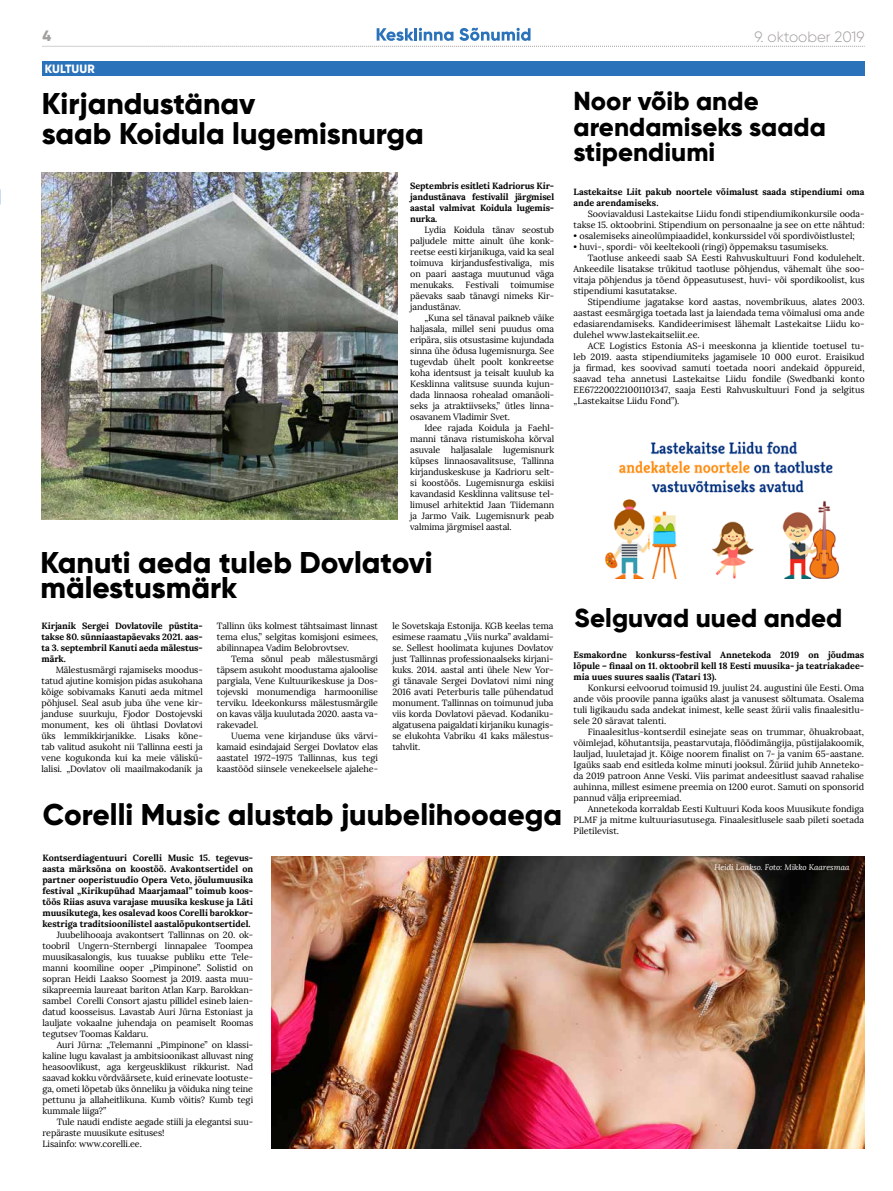
<style>
.page{position:relative;width:893px;height:1191px;background:#fff}
.page>*{position:absolute;margin:0;border:0;box-sizing:border-box;transform-origin:0 0}
.t1{font:800 30px/25px "Gilroy";color:#000}
.t2{font:800 26px/25px "Gilroy";color:#000}
.t3{font:300 15px "Gilroy";color:#a19f9d}
.t4{font:800 15px "Gilroy";color:#a19f9d}
.t5{font:800 12px "Gilroy";letter-spacing:.005em;color:#fff}
.t6{font:9px/11px "Lora";color:#000;text-align:justify}
.t7{font:700 9px/11px "Lora";color:#000;text-align:justify}
.t8{font:italic 8px "Lora";color:#fff}
</style>
<div class="page">
<img style="left:605px;top:441px;width:235px;height:137px">
<div style="left:43px;top:61px;width:822px;height:14px;background:#2a72b9"></div>
<svg style="left:43px;top:27px;width:822px;height:20px"></svg>
<img style="left:271px;top:856px;width:594px;height:292px">
<img style="left:42px;top:172px;width:356px;height:348px">
<h3 class="t4" style="left:43px;top:27px;width:10px">4</h3>
<h3 class="t5" style="left:45px;top:61px;width:51px">KULTUUR</h3>
<h1 class="t1" style="left:42px;top:88px;width:384px;line-height:30px">Kirjandustänav<br>saab Koidula lugemisnurga</h1>
<p class="t7" style="left:410px;top:180px;width:145px">Septembris esitleti Kadriorus Kir&shy;jandustänava festivalil järgmisel aastal valmivat Koidula lugemis&shy;nurka.</p>
<p class="t6" style="left:410px;top:224px;width:145px;text-indent:14px">Lydia Koidula tänav seostub paljudele mitte ainult ühe konk&shy;reetse eesti kirjanikuga, vaid ka seal toimuva kirjandusfestivaliga, mis on paari aastaga muutunud väga menukaks.</p>
<p class="t6" style="left:466px;top:279px;width:35px">Festivali</p>
<p class="t6" style="left:410px;top:279px;width:145px;text-indent:100px">toimumise päevaks saab tänavgi nimeks Kir&shy;jandustänav.</p>
<p class="t6" style="left:410px;top:312px;width:145px;text-indent:14px">„Kuna sel tänaval paikneb väike haljasala, millel seni puudus oma eripära, siis otsustasime kujundada sinna ühe õdusa lugemisnurga. See tugevdab ühelt poolt konkreetse koha identsust ja teisalt kuulub ka Kesklinna valitsuse suunda kujun&shy;dada linnaosa rohealad omanäoli&shy;seks ja atraktiivseks,” ütles linna&shy;osavanem Vladimir Svet.</p>
<p class="t6" style="left:410px;top:422px;width:145px;text-indent:14px">Idee rajada Koidula ja Faehl&shy;manni tänava ristumiskoha kõrval asuvale haljasalale lugemisnurk küpses linnaosavalitsuse, Tallinna kirjanduskeskuse ja Kadrioru selt&shy;si koostöös. Lugemisnurga eskiisi kavandasid Kesklinna valitsuse tel&shy;limusel arhitektid Jaan Tiidemann ja Jarmo Vaik. Lugemisnurk peab valmima järgmisel aastal.</p>
<h1 class="t1" style="left:40px;top:550px;width:394px">Kanuti aeda tuleb Dovlatovi mälestusmärk</h1>
<p class="t7" style="left:42px;top:620px;width:163px">Kirjanik Sergei Dovlatovile püstita&shy;takse 80. sünniaastapäevaks 2021. aas&shy;ta 3. septembril Kanuti aeda mälestus&shy;märk.</p>
<p class="t6" style="left:42px;top:664px;width:163px;text-indent:14px">Mälestusmärgi rajamiseks moodus&shy;tatud ajutine komisjon pidas asukohana kõige sobivamaks Kanuti aeda mitmel põhjusel. Seal asub juba ühe vene kir&shy;janduse suurkuju, Fjodor Dostojevski monument, kes oli ühtlasi Dovlatovi üks lemmikkirjanikke. Lisaks kõne&shy;tab valitud asukoht nii Tallinna eesti ja vene kogukonda kui ka meie väliskü&shy;lalisi. „Dovlatov oli maailmakodanik ja</p>
<p class="t6" style="left:392px;top:620px;width:163px">le Sovetskaja Estonija. KGB keelas tema esimese raamatu „Viis nurka” avaldami&shy;se. Sellest hoolimata kujunes Dovlatov just Tallinnas professionaalseks kirjani&shy;kuks. 2014. aastal anti ühele New Yor&shy;gi tänavale Sergei Dovlatovi nimi ning 2016 avati Peterburis talle pühendatud monument. Tallinnas on toimunud juba viis korda Dovlatovi päevad. Kodaniku&shy;algatusena paigaldati kirjaniku kunagis&shy;se elukohta Vabriku 41 kaks mälestus&shy;tahvlit.</p>
<p class="t6" style="left:217px;top:620px;width:163px">Tallinn üks kolmest tähtsaimast linnast tema elus,” selgitas komisjoni esimees, abilinnapea Vadim Belobrovtsev.</p>
<p class="t6" style="left:217px;top:653px;width:163px;text-indent:14px">Tema sõnul peab mälestusmärgi täpsem asukoht moodustama ajaloolise pargiala, Vene Kultuurikeskuse ja Dos&shy;tojevski monumendiga harmoonilise terviku. Ideekonkurss mälestusmärgile on kavas välja kuulutada 2020. aasta va&shy;rakevadel.</p>
<p class="t6" style="left:217px;top:730px;width:163px;text-indent:14px">Uuema vene kirjanduse üks värvi&shy;kamaid esindajaid Sergei Dovlatov elas aastatel 1972–1975 Tallinnas, kus tegi kaastööd siinsele venekeelsele ajalehe-</p>
<h1 class="t1" style="left:43px;top:801px;width:521px">Corelli Music alustab juubelihooaega</h1>
<p class="t7" style="left:43px;top:852px;width:212px">Kontserdiagentuuri Corelli Music 15. tegevus&shy;aasta märksõna on koostöö. Avakontsertidel on partner ooperistuudio Opera Veto, jõulumuusika festival „Kirikupühad Maarjamaal” toimub koos&shy;töös Riias asuva varajase muusika keskuse ja Läti muusikutega, kes osalevad koos Corelli barokkor&shy;kestriga traditsioonilistel aastalõpukontsertidel.</p>
<p class="t6" style="left:43px;top:929px;width:212px;text-indent:14px">Juubelihooaja avakontsert Tallinnas on 20. ok&shy;toobril Ungern-Sternbergi linnapalee Toompea muusikasalongis, kus tuuakse publiku ette Tele&shy;manni koomiline ooper „Pimpinone”. Solistid on sopran Heidi Laakso Soomest ja 2019. aasta muu&shy;sikapreemia laureaat bariton Atlan Karp. Barokkan&shy;sambel Corelli Consort ajastu pillidel esineb laien&shy;datud koosseisus. Lavastab Auri Jürna Estoniast ja lauljate vokaalne juhendaja on peamiselt Roomas tegutsev Toomas Kaldaru.</p>
<p class="t6" style="left:43px;top:1039px;width:212px;text-indent:14px">Auri Jürna: „Telemanni „Pimpinone” on klassi&shy;kaline lugu kavalast ja ambitsioonikast alluvast ning heasoovlikust, aga kergeusklikust rikkurist. Nad saavad kokku võrdväärsete, kuid erinevate lootuste&shy;ga, ometi lõpetab üks õnneliku ja võiduka ning teine pettunu ja allaheitlikuna. Kumb võitis? Kumb tegi kummale liiga?”</p>
<p class="t6" style="left:43px;top:1116px;width:212px;text-align:left;text-indent:14px">Tule naudi endiste aegade stiili ja elegantsi suu&shy;repäraste muusikute esituses!<br>Lisainfo: www.corelli.ee.</p>
<h3 class="t3" style="left:754px;top:27px;width:112px">9. oktoober 2019</h3>
<h2 class="t2" style="left:574px;top:89px;width:254px">Noor võib ande arendamiseks saada stipendiumi</h2>
<p class="t7" style="left:574px;top:186px;width:293px">Lastekaitse Liit pakub noortele võimalust saada stipendiumi oma ande arendamiseks.</p>
<p class="t6" style="left:574px;top:208px;width:293px;text-align:right">Sooviavaldusi Lastekaitse Liidu fondi stipendiumikonkursile ooda&shy;takse 15. oktoobrini. Stipendium on personaalne ja see on ette nähtud:</p>
<p class="t6" style="left:574px;top:230px;width:283px">• osalemiseks aineolümpiaadidel, konkurssidel või spordivõistlustel;</p>
<p class="t6" style="left:574px;top:241px;width:256px">• huvi-, spordi- või keeltekooli (ringi) õppemaksu tasumiseks.</p>
<p class="t6" style="left:588px;top:252px;width:278px">Taotluse ankeedi saab SA Eesti Rahvuskultuuri Fond kodulehelt.</p>
<p class="t6" style="left:574px;top:263px;width:293px">Ankeedile lisatakse trükitud taotluse põhjendus, vähemalt ühe soo-</p>
<p class="t6" style="left:574px;top:274px;width:293px">vitaja põhjendus ja tõend õppeasutusest, huvi- või spordikoolist, kus</p>
<p class="t6" style="left:574px;top:285px;width:105px">stipendiumi kasutatakse.</p>
<p class="t6" style="left:588px;top:296px;width:278px">Stipendiume jagatakse kord aastas, novembrikuus, alates 2003.</p>
<p class="t6" style="left:574px;top:307px;width:293px">aastast eesmärgiga toetada last ja laiendada tema võimalusi oma ande</p>
<p class="t6" style="left:574px;top:318px;width:293px">edasiarendamiseks. Kandideerimisest lähemalt Lastekaitse Liidu ko-</p>
<p class="t6" style="left:574px;top:329px;width:128px">dulehel www.lastekaitseliit.ee.</p>
<p class="t6" style="left:588px;top:340px;width:278px">ACE Logistics Estonia AS-i meeskonna ja klientide toetusel tu-</p>
<p class="t6" style="left:574px;top:351px;width:293px">leb 2019. aasta stipendiumiteks jagamisele 10 000 eurot. Eraisikud</p>
<p class="t6" style="left:574px;top:362px;width:293px">ja firmad, kes soovivad samuti toetada noori andekaid õppureid,</p>
<p class="t6" style="left:574px;top:373px;width:293px">saavad teha annetusi Lastekaitse Liidu fondile (Swedbanki konto</p>
<p class="t6" style="left:574px;top:384px;width:293px">EE672200221001101347, saaja Eesti Rahvuskultuuri Fond ja selgitus</p>
<p class="t6" style="left:574px;top:395px;width:107px">„Lastekaitse Liidu Fond”).</p>
<h2 class="t2" style="left:575px;top:606px;width:269px">Selguvad uued anded</h2>
<p class="t7" style="left:574px;top:649px;width:292px">Esmakordne konkurss-festival Annetekoda 2019 on jõudmas lõpule – finaal on 11. oktoobril kell 18 Eesti muusika- ja teatriakadee&shy;mia uues suures saalis (Tatari 13).</p>
<p class="t6" style="left:574px;top:682px;width:292px;text-indent:14px">Konkursi eelvoorud toimusid 19. juulist 24. augustini üle Eesti. Oma ande võis proovile panna igaüks alast ja vanusest sõltumata. Osalema tuli ligikaudu sada andekat inimest, kelle seast žürii valis finaalesitlu&shy;sele 20 säravat talenti.</p>
<p class="t6" style="left:574px;top:726px;width:292px;text-indent:14px">Finaalesitlus-kontserdil esinejate seas on trummar, õhuakrobaat, võimlejad, kõhutantsija, peastarvutaja, flöödimängija, püstijalakoomik, lauljad, luuletajad jt. Kõige noorem finalist on 7- ja vanim 65-aastane.<br>Igaüks saab end esitleda kolme minuti jooksul. Žüriid juhib Anneteko&shy;da 2019 patroon Anne Veski. Viis parimat andeesitlust saavad rahalise auhinna, millest esimene preemia on 1200 eurot. Samuti on sponsorid pannud välja eripreemiad.</p>
<p class="t6" style="left:574px;top:803px;width:292px;text-indent:14px">Annetekoda korraldab Eesti Kultuuri Koda koos Muusikute fondiga PLMF ja mitme kultuuriasutusega. Finaalesitlusele saab pileti soetada Piletilevist.</p>
<p class="t8" style="left:714px;top:862px;width:137px">Heidi Laakso. Foto: Mikko Kaaresmaa</p>
</div>
